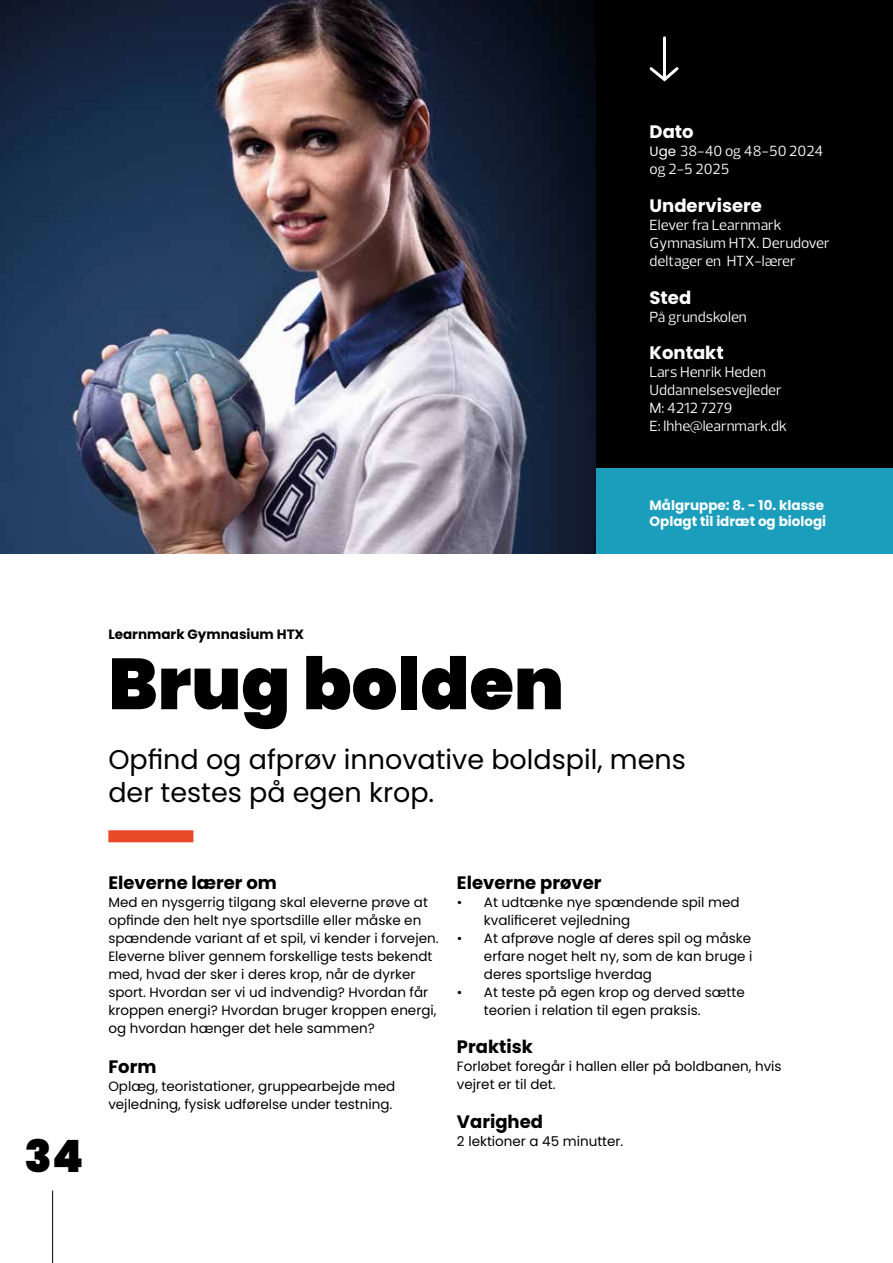
<style>
.page{position:relative;width:893px;height:1263px;background:#fff}
.page>*{position:absolute;margin:0;border:0;box-sizing:border-box;transform-origin:0 0}
.t1{font:900 72px "Poppins";color:#000}
.t2{font:900 44.55px "Poppins";color:#000}
.t3{font:27px/32.4px "Poppins";color:#000}
.t4{font:700 18px "Poppins";color:#000}
.t5{font:700 18px "Poppins";color:#fff}
.t6{font:15px/18px "Prelo";color:#fff}
.t7{font:13.5px/18px "Poppins";color:#000}
.t8{font:700 13.5px/16.2px "Poppins";color:#fff}
.t9{font:700 13.5px "Poppins";color:#000}
.s1{font-family:"Poppins";font-size:13.5px}
</style>
<div class="page">
<img style="left:0;top:0;width:596px;height:554px">
<div style="left:596px;top:0;width:297px;height:554px;background:#000"></div>
<hr style="left:663px;top:38px;width:3px;height:39px;background:#fff">
<svg style="left:649px;top:67px;width:30px;height:15px"></svg>
<div style="left:108px;top:830px;width:85px;height:12px;background:#e74929"></div>
<div style="left:596px;top:469px;width:297px;height:85px;background:#1b9ebc"></div>
<hr style="left:52px;top:1190px;width:1px;height:73px;background:#000">
<h3 class="t5" style="left:650px;top:121px;width:46px">Dato</h3>
<p class="t6" style="left:650px;top:142px;width:175px"><span class="s1">Uge</span> 38-40 og 48-50 2024 og 2-5 2025</p>
<h3 class="t5" style="left:650px;top:195px;width:114px">Undervisere</h3>
<p class="t6" style="left:650px;top:216px;width:181px">Elever fra Learnmark<br>Gymnasium HTX. Derudover deltager en HTX-lærer</p>
<h3 class="t5" style="left:650px;top:287px;width:43px">Sted</h3>
<p class="t6" style="left:650px;top:308px;width:99px">På grundskolen</p>
<h3 class="t5" style="left:650px;top:343px;width:76px">Kontakt</h3>
<p class="t6" style="left:650px;top:363px;width:139px">Lars Henrik Heden<br>Uddannelsesvejleder<br>M: 4212 7279<br>E: lhhe@learnmark.dk</p>
<p class="t8" style="left:650px;top:497px;width:178px">Målgruppe: 8. - 10. klasse<br>Oplagt til idræt og biologi</p>
<h2 class="t2" style="left:25px;top:1130px;width:60px">34</h2>
<p class="t9" style="left:108px;top:626px;width:197px">Learnmark Gymnasium HTX</p>
<h1 class="t1" style="left:108px;top:642px;width:457px">Brug bolden</h1>
<h3 class="t3" style="left:108px;top:744px;width:579px">Opfind og afprøv innovative boldspil, mens der testes på egen krop.</h3>
<h3 class="t4" style="left:108px;top:872px;width:170px">Eleverne lærer om</h3>
<p class="t7" style="left:108px;top:894px;width:332px">Med en nysgerrig tilgang skal eleverne prøve at opfinde den helt nye sportsdille eller måske en spændende variant af et spil, vi kender i forvejen.<br>Eleverne bliver gennem forskellige tests bekendt med, hvad der sker i deres krop, når de dyrker sport. Hvordan ser vi ud indvendig? Hvordan får kroppen energi? Hvordan bruger kroppen energi, og hvordan hænger det hele sammen?</p>
<h3 class="t4" style="left:108px;top:1056px;width:50px">Form</h3>
<p class="t7" style="left:108px;top:1077px;width:288px">Oplæg, teoristationer, gruppearbejde med vejledning, fysisk udførelse under testning.</p>
<h3 class="t4" style="left:457px;top:872px;width:146px">Eleverne prøver</h3>
<p class="t7" style="left:484px;top:894px;width:257px;text-indent:-27px">• At udtænke nye spændende spil med kvalificeret vejledning</p>
<p class="t7" style="left:484px;top:930px;width:270px;text-align:justify;text-indent:-27px">• At afprøve nogle af deres spil og måske erfare noget helt ny, som de kan bruge i deres sportslige hverdag</p>
<p class="t7" style="left:484px;top:984px;width:262px;text-indent:-27px">• At teste på egen krop og derved sætte teorien i relation til egen praksis.</p>
<h3 class="t4" style="left:457px;top:1037px;width:78px">Praktisk</h3>
<p class="t7" style="left:457px;top:1058px;width:326px">Forløbet foregår i hallen eller på boldbanen, hvis vejret er til det.</p>
<h3 class="t4" style="left:457px;top:1111px;width:88px">Varighed</h3>
<p class="t7" style="left:457px;top:1132px;width:168px">2 lektioner a 45 minutter.</p>
</div>
